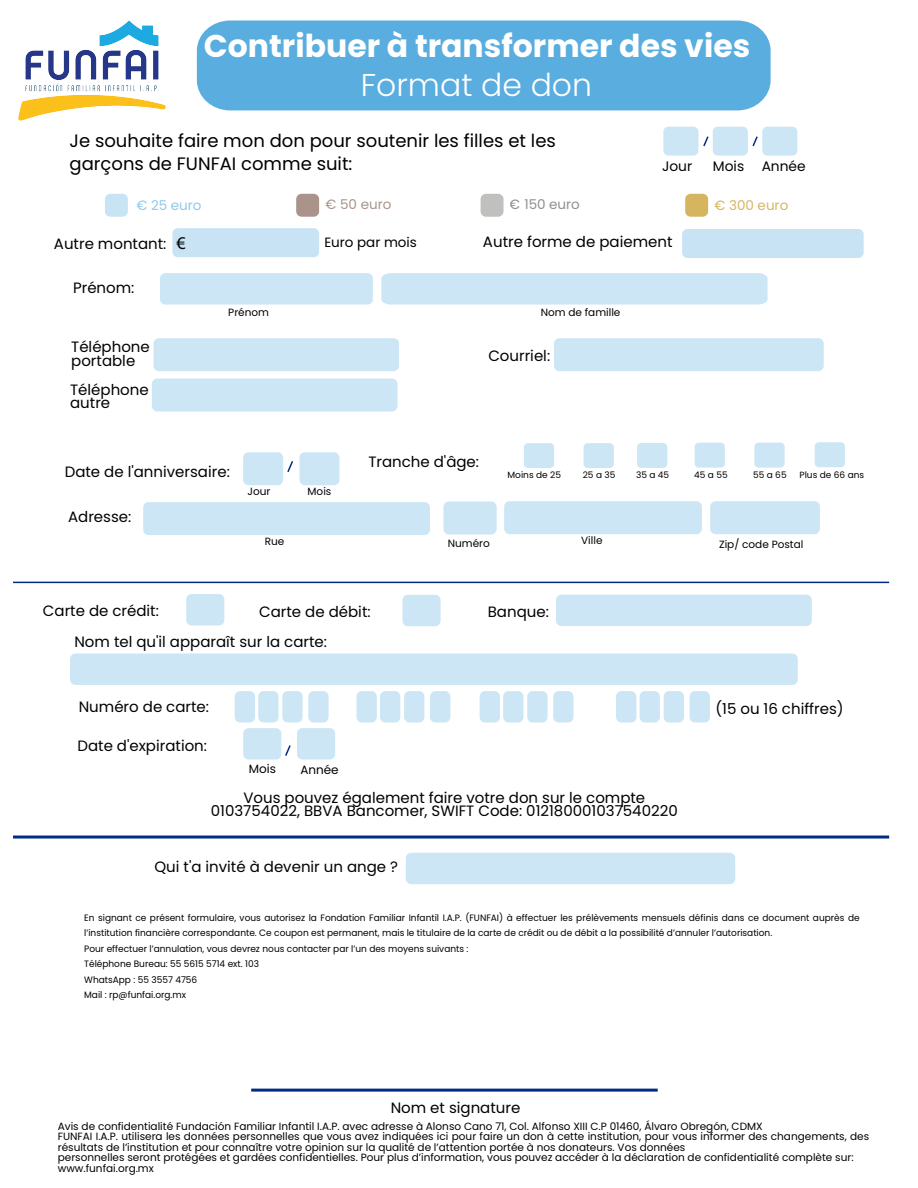
<style>
.page{position:relative;width:918px;height:1188px;background:#fff}
.page>*{position:absolute;margin:0;border:0;box-sizing:border-box;transform-origin:0 0}
.t1{font:700 31.5px "Poppins";color:#fff}
.t2{font:300 31.5px "Poppins";color:#fff}
.t3{font:18px/22.5px "Poppins";color:#000}
.t4{font:18px "Myriad Pro";color:#000}
.t5{font:15px/13.5px "Poppins";color:#000}
.t6{font:13.8px "Poppins";color:#000}
.t7{font:13.5px "Poppins";color:#000}
.t8{font:13.5px "Poppins";color:#595854}
.t9{font:13.5px "Poppins";color:rgb(191 138 4/.63)}
.t10{font:13.5px "Poppins";color:#59addf}
.t11{font:13.5px "Poppins";color:rgb(109 69 55/.58)}
.t12{font:12px "Poppins";color:#000}
.t13{font:10.5px/10.5px "Poppins";color:#000}
.t14{font:9.3px/15.5px "Poppins";color:#000}
.t15{font:9px "Poppins";color:#000}
</style>
<div class="page">
<div style="left:172px;top:228px;width:147px;height:29px;background:#c8e3f4;border-radius:5px"></div>
<div style="left:153px;top:338px;width:246px;height:33px;background:#cde6f5;border-radius:5px"></div>
<div style="left:554px;top:338px;width:270px;height:33px;background:#cde6f5;border-radius:5px"></div>
<svg style="left:287px;top:461px;width:6px;height:12px"></svg>
<div style="left:243px;top:452px;width:40px;height:33px;background:#cde6f5;border-radius:5px"></div>
<div style="left:299px;top:452px;width:40px;height:33px;background:#cde6f5;border-radius:5px"></div>
<div style="left:504px;top:501px;width:198px;height:33px;background:#cde6f5;border-radius:5px"></div>
<div style="left:443px;top:501px;width:54px;height:34px;background:#cde6f5;border-radius:5px"></div>
<div style="left:710px;top:501px;width:110px;height:33px;background:#cde6f5;border-radius:5px"></div>
<hr style="left:13px;top:582px;width:876px;height:1px;background:#002c85">
<div style="left:143px;top:502px;width:287px;height:33px;background:#cde6f5;border-radius:5px"></div>
<hr style="left:13px;top:836px;width:876px;height:3px;background:#002c85">
<div style="left:682px;top:229px;width:182px;height:29px;background:#c8e3f4;border-radius:5px"></div>
<div style="left:481px;top:194px;width:23px;height:23px;background:#c0c0be;border-radius:5px"></div>
<div style="left:685px;top:194px;width:23px;height:23px;background:#d6b561;border-radius:5px"></div>
<div style="left:296px;top:194px;width:23px;height:23px;background:#aa938b;border-radius:5px"></div>
<div style="left:105px;top:194px;width:23px;height:23px;background:#c8e3f4;border-radius:5px"></div>
<div style="left:202px;top:21px;width:569px;height:89px;background:#59aedf"></div>
<img style="left:18px;top:20px;width:184px;height:101px">
<div style="left:160px;top:273px;width:213px;height:32px;background:#cde6f5;border-radius:5px"></div>
<div style="left:381px;top:273px;width:387px;height:32px;background:#cde6f5"></div>
<div style="left:152px;top:378px;width:245px;height:34px;background:#cde6f5;border-radius:5px"></div>
<div style="left:524px;top:443px;width:30px;height:25px;background:#cde6f5;border-radius:4px"></div>
<div style="left:584px;top:443px;width:30px;height:25px;background:#cde6f5;border-radius:4px"></div>
<div style="left:637px;top:443px;width:30px;height:25px;background:#cde6f5;border-radius:4px"></div>
<div style="left:695px;top:443px;width:30px;height:25px;background:#cde6f5;border-radius:4px"></div>
<div style="left:754px;top:443px;width:31px;height:25px;background:#cde6f5;border-radius:4px"></div>
<div style="left:815px;top:442px;width:30px;height:25px;background:#cde6f5;border-radius:4px"></div>
<div style="left:186px;top:594px;width:38px;height:32px;background:#cde6f5;border-radius:5px"></div>
<div style="left:556px;top:595px;width:256px;height:31px;background:#cde6f5;border-radius:5px"></div>
<div style="left:70px;top:653px;width:728px;height:32px;background:#cde6f5;border-radius:5px"></div>
<div style="left:235px;top:691px;width:20px;height:32px;background:#cde6f5;border-radius:5px"></div>
<div style="left:258px;top:691px;width:21px;height:32px;background:#cde6f5;border-radius:5px"></div>
<div style="left:282px;top:691px;width:21px;height:32px;background:#cde6f5;border-radius:5px"></div>
<div style="left:308px;top:691px;width:21px;height:32px;background:#cde6f5;border-radius:5px"></div>
<div style="left:356px;top:691px;width:21px;height:32px;background:#cde6f5;border-radius:5px"></div>
<div style="left:380px;top:691px;width:20px;height:32px;background:#cde6f5;border-radius:5px"></div>
<div style="left:404px;top:691px;width:20px;height:32px;background:#cde6f5;border-radius:5px"></div>
<div style="left:430px;top:691px;width:20px;height:32px;background:#cde6f5;border-radius:5px"></div>
<div style="left:480px;top:691px;width:20px;height:32px;background:#cde6f5;border-radius:5px"></div>
<div style="left:503px;top:691px;width:20px;height:32px;background:#cde6f5;border-radius:5px"></div>
<div style="left:527px;top:691px;width:21px;height:32px;background:#cde6f5;border-radius:5px"></div>
<div style="left:553px;top:691px;width:21px;height:32px;background:#cde6f5;border-radius:5px"></div>
<div style="left:616px;top:691px;width:20px;height:32px;background:#cde6f5;border-radius:5px"></div>
<div style="left:640px;top:691px;width:20px;height:32px;background:#cde6f5;border-radius:5px"></div>
<div style="left:664px;top:691px;width:20px;height:32px;background:#cde6f5;border-radius:5px"></div>
<div style="left:690px;top:691px;width:20px;height:32px;background:#cde6f5;border-radius:5px"></div>
<svg style="left:285px;top:745px;width:6px;height:11px"></svg>
<div style="left:243px;top:728px;width:38px;height:32px;background:#cde6f5;border-radius:5px"></div>
<div style="left:297px;top:728px;width:38px;height:32px;background:#cde6f5;border-radius:5px"></div>
<div style="left:402px;top:595px;width:39px;height:31px;background:#cde6f5;border-radius:5px"></div>
<div style="left:406px;top:853px;width:329px;height:31px;background:#cde6f5;border-radius:5px"></div>
<hr style="left:251px;top:1089px;width:407px;height:3px;background:#002c85">
<svg style="left:703px;top:136px;width:6px;height:11px"></svg>
<svg style="left:752px;top:136px;width:6px;height:11px"></svg>
<div style="left:663px;top:127px;width:35px;height:29px;background:#cde6f5;border-radius:5px"></div>
<div style="left:713px;top:127px;width:35px;height:29px;background:#cde6f5;border-radius:5px"></div>
<div style="left:762px;top:127px;width:35px;height:29px;background:#cde6f5;border-radius:5px"></div>
<h1 class="t1" style="left:204px;top:28px;width:548px">Contribuer à transformer des vies</h1>
<h1 class="t2" style="left:361px;top:67px;width:233px">Format de don</h1>
<h2 class="t3" style="left:70px;top:130px;width:488px">Je souhaite faire mon don pour soutenir les filles et les garçons de FUNFAI comme suit:</h2>
<h3 class="t6" style="left:662px;top:158px;width:32px">Jour</h3>
<h3 class="t6" style="left:713px;top:158px;width:33px">Mois</h3>
<h3 class="t6" style="left:762px;top:158px;width:46px">Année</h3>
<p class="t10" style="left:136px;top:198px;width:67px">€ 25 euro</p>
<p class="t11" style="left:326px;top:197px;width:67px">€ 50 euro</p>
<p class="t8" style="left:510px;top:197px;width:72px">€ 150 euro</p>
<p class="t9" style="left:715px;top:198px;width:75px">€ 300 euro</p>
<h2 class="t4" style="left:176px;top:232px;width:11px">€</h2>
<h3 class="t5" style="left:54px;top:237px;width:114px">Autre montant:</h3>
<p class="t7" style="left:324px;top:235px;width:94px">Euro par mois</p>
<h3 class="t5" style="left:483px;top:236px;width:191px">Autre forme de paiement</h3>
<h3 class="t5" style="left:73px;top:281px;width:63px">Prénom:</h3>
<p class="t13" style="left:228px;top:307px;width:42px">Prénom</p>
<p class="t13" style="left:541px;top:307px;width:81px">Nom de famille</p>
<h3 class="t5" style="left:71px;top:340px;width:80px">Téléphone portable</h3>
<h3 class="t5" style="left:488px;top:349px;width:63px">Courriel:</h3>
<h3 class="t5" style="left:70px;top:383px;width:80px">Téléphone autre</h3>
<h3 class="t5" style="left:65px;top:465px;width:167px">Date de l'anniversaire:</h3>
<h3 class="t5" style="left:68px;top:510px;width:65px">Adresse:</h3>
<p class="t13" style="left:248px;top:486px;width:24px">Jour</p>
<p class="t13" style="left:308px;top:486px;width:25px">Mois</p>
<h3 class="t5" style="left:368px;top:455px;width:112px">Tranche d'âge:</h3>
<p class="t15" style="left:508px;top:470px;width:55px">Moins de 25</p>
<p class="t15" style="left:583px;top:470px;width:34px">25 a 35</p>
<p class="t15" style="left:636px;top:470px;width:35px">35 a 45</p>
<p class="t15" style="left:694px;top:469px;width:35px">45 a 55</p>
<p class="t15" style="left:753px;top:469px;width:35px">55 a 65</p>
<p class="t15" style="left:800px;top:470px;width:66px">Plus de 66 ans</p>
<p class="t13" style="left:265px;top:536px;width:21px">Rue</p>
<p class="t13" style="left:448px;top:538px;width:44px">Numéro</p>
<p class="t13" style="left:581px;top:536px;width:23px">Ville</p>
<p class="t13" style="left:719px;top:539px;width:86px">Zip/ code Postal</p>
<h3 class="t5" style="left:43px;top:604px;width:118px">Carte de crédit:</h3>
<h3 class="t5" style="left:488px;top:605px;width:63px">Banque:</h3>
<h3 class="t5" style="left:74px;top:635px;width:254px">Nom tel qu'il apparaît sur la carte:</h3>
<h3 class="t5" style="left:259px;top:605px;width:113px">Carte de débit:</h3>
<h3 class="t5" style="left:79px;top:700px;width:132px">Numéro de carte:</h3>
<h3 class="t5" style="left:715px;top:702px;width:130px">(15 ou 16 chiffres)</h3>
<h3 class="t5" style="left:77px;top:739px;width:131px">Date d'expiration:</h3>
<p class="t12" style="left:249px;top:762px;width:29px">Mois</p>
<p class="t12" style="left:300px;top:762px;width:40px">Année</p>
<h3 class="t5" style="left:211px;top:791px;width:468px;text-align:center">Vous pouvez également faire votre don sur le compte<br>0103754022, BBVA Bancomer, SWIFT Code: 012180001037540220</h3>
<h3 class="t5" style="left:154px;top:860px;width:245px">Qui t'a invité à devenir un ange ?</h3>
<p class="t14" style="left:84px;top:910px;width:777px">En signant ce présent formulaire, vous autorisez la Fondation Familiar Infantil I.A.P. (FUNFAI) à effectuer les prélèvements mensuels définis dans ce document auprès de l’institution financière correspondante. Ce coupon est permanent, mais le titulaire de la carte de crédit ou de débit a la possibilité d’annuler l’autorisation.<br>Pour effectuer l’annulation, vous devrez nous contacter par l’un des moyens suivants :<br>Téléphone Bureau: 55 5615 5714 ext. 103<br>WhatsApp : 55 3557 4756<br>Mail : rp@funfai.org.mx</p>
<h3 class="t5" style="left:391px;top:1101px;width:131px">Nom et signature</h3>
<p class="t13" style="left:58px;top:1121px;width:813px">Avis de confidentialité Fundación Familiar Infantil I.A.P. avec adresse à Alonso Cano 71, Col. Alfonso XIII C.P 01460, Álvaro Obregón, CDMX<br>FUNFAI I.A.P. utilisera les données personnelles que vous avez indiquées ici pour faire un don à cette institution, pour vous informer des changements, des résultats de l’institution et pour connaître votre opinion sur la qualité de l’attention portée à nos donateurs. Vos données<br>personnelles seront protégées et gardées confidentielles. Pour plus d’information, vous pouvez accéder à la déclaration de confidentialité complète sur: www.funfai.org.mx</p>
</div>
